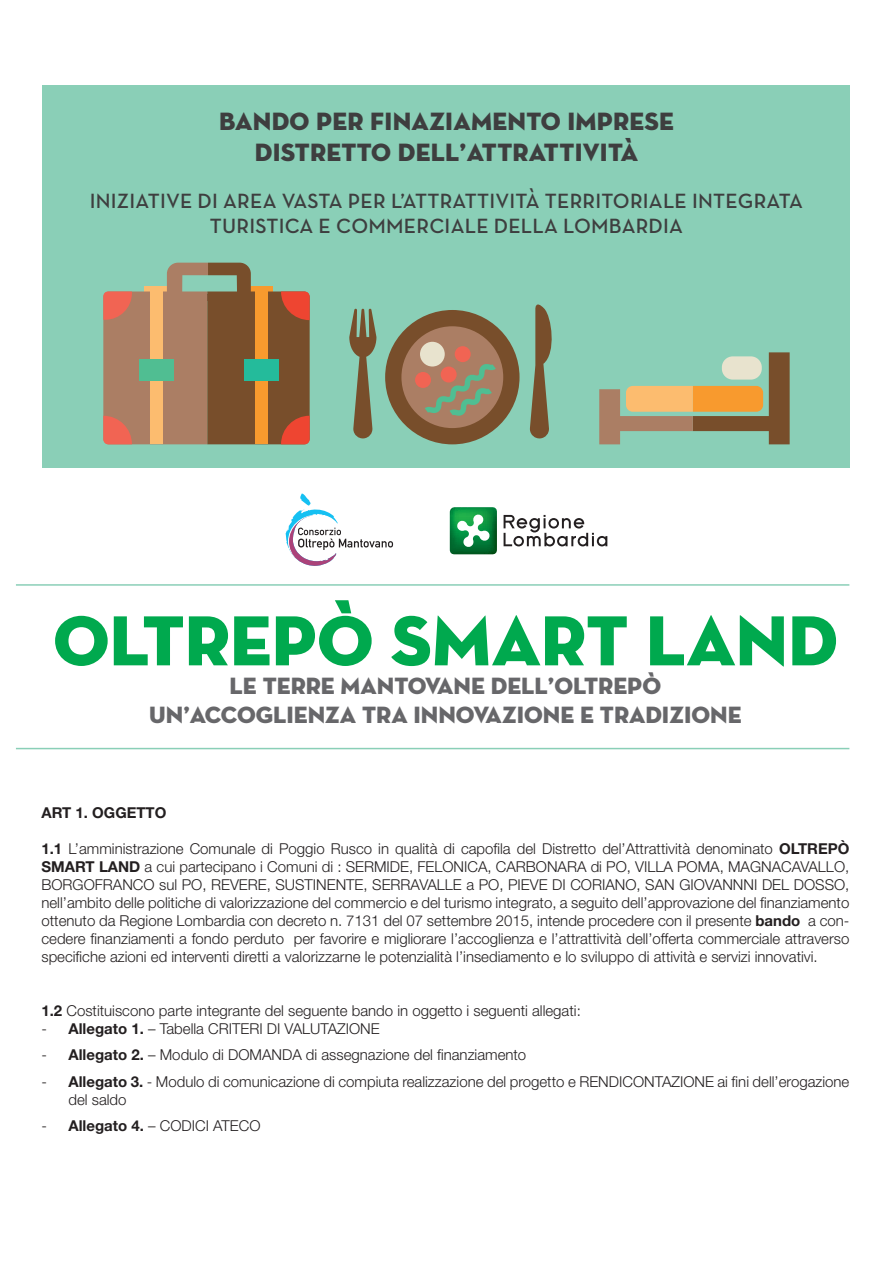
<style>
.page{position:relative;width:893px;height:1263px;background:#fff}
.page>*{position:absolute;margin:0;border:0;box-sizing:border-box;transform-origin:0 0}
.t1{font:72px "Neutra Disp Titling";color:#00a94e}
.t2{font:25.5px "Neutra Disp Titling";letter-spacing:.01em;color:#3e3e3f}
.t3{font:24px "Neutra Disp Titling";color:#67676a}
.t4{font:600 21px/25.2px "Neutra Text";letter-spacing:.01em;color:#3e3e3f;text-align:center}
.Corrente{font:300 15px/18px "Helvetica Neue LT Std";color:#231f20;text-align:justify}
.Corrente-2{font:700 15px "Helvetica Neue LT Std";color:#231f20}
.s1{font-weight:700}
</style>
<div class="page">
<div style="left:43px;top:85px;width:807px;height:383px;background:#8acfb7"></div>
<hr style="left:16px;top:748px;width:833px;height:1px;background:#8acfb7">
<hr style="left:16px;top:584px;width:833px;height:2px;background:#8acfb7">
<svg style="left:103px;top:263px;width:207px;height:181px;background:#997356"></svg>
<div style="left:150px;top:291px;width:12px;height:153px;background:#fcbc6f"></div>
<div style="left:256px;top:291px;width:12px;height:153px;background:#f89a2e"></div>
<div style="left:139px;top:359px;width:35px;height:21px;background:#50be92"></div>
<div style="left:244px;top:359px;width:35px;height:21px;background:#24bb9b"></div>
<svg style="left:599px;top:352px;width:191px;height:92px"></svg>
<div style="left:385px;top:310px;width:134px;height:134px;background:#784e2b;border-radius:50%"></div>
<div style="left:401px;top:326px;width:102px;height:102px;background:#ab7e64;border-radius:50%"></div>
<svg style="left:349px;top:309px;width:27px;height:130px"></svg>
<svg style="left:530px;top:304px;width:22px;height:135px"></svg>
<div style="left:420px;top:342px;width:25px;height:24px;background:#e8e3ce;border-radius:50%"></div>
<div style="left:455px;top:346px;width:16px;height:16px;background:#f16453;border-radius:50%"></div>
<div style="left:415px;top:372px;width:16px;height:16px;background:#f16453;border-radius:50%"></div>
<svg style="left:425px;top:363px;width:71px;height:53px"></svg>
<svg style="left:286px;top:493px;width:107px;height:73px"></svg>
<svg style="left:450px;top:507px;width:47px;height:47px"></svg>
<svg style="left:504px;top:515px;width:103px;height:31px"></svg>
<p class="t2" style="left:219px;top:106px;width:456px">BANDO PER FINAZIAMENTO IMPRESE</p>
<p class="t2" style="left:255px;top:136px;width:385px">DISTRETTO DELL’ATTRATTIVITÀ</p>
<p class="t4" style="left:90px;top:188px;width:715px">INIZIATIVE DI AREA VASTA PER L’ATTRATTIVITÀ TERRITORIALE INTEGRATA<br>TURISTICA E COMMERCIALE DELLA LOMBARDIA</p>
<p class="t1" style="left:53px;top:596px;width:786px">OLTREPÒ SMART LAND</p>
<p class="t3" style="left:230px;top:671px;width:433px">LE TERRE MANTOVANE DELL’OLTREPÒ</p>
<p class="t3" style="left:149px;top:700px;width:594px">UN’ACCOGLIENZA TRA INNOVAZIONE E TRADIZIONE</p>
<p class="Corrente-2" style="left:41px;top:803px;width:127px">ART 1. OGGETTO</p>
<p class="Corrente" style="left:41px;top:839px;width:809px"><span class="s1">1.1</span> L’amministrazione Comunale di Poggio Rusco in qualità di capofila del Distretto del’Attrattività denominato <span class="s1">OLTREPÒ SMART LAND</span> a cui partecipano i Comuni di : SERMIDE, FELONICA, CARBONARA di PO, VILLA POMA, MAGNACAVALLO, BORGOFRANCO sul PO, REVERE, SUSTINENTE, SERRAVALLE a PO, PIEVE DI CORIANO, SAN GIOVANNNI DEL DOSSO, nell’ambito delle politiche di valorizzazione del commercio e del turismo integrato, a seguito dell’approvazione del finanziamento ottenuto da Regione Lombardia con decreto n. 7131 del 07 settembre 2015, intende procedere con il presente <span class="s1">bando</span> a con&shy;cedere finanziamenti a fondo perduto per favorire e migliorare l’accoglienza e l’attrattività dell’offerta commerciale attraverso specifiche azioni ed interventi diretti a valorizzarne le potenzialità l’insediamento e lo sviluppo di attività e servizi innovativi.</p>
<p class="Corrente" style="left:41px;top:1001px;width:541px"><span class="s1">1.2</span> Costituiscono parte integrante del seguente bando in oggetto i seguenti allegati:</p>
<p class="Corrente" style="left:41px;top:1019px;width:340px">- <span class="s1">Allegato 1.</span> – Tabella CRITERI DI VALUTAZIONE</p>
<p class="Corrente" style="left:41px;top:1046px;width:486px">- <span class="s1">Allegato 2.</span> – Modulo di DOMANDA di assegnazione del finanziamento</p>
<p class="Corrente" style="left:68px;top:1072px;width:782px;text-indent:-27px">- <span class="s1">Allegato 3.</span> - Modulo di comunicazione di compiuta realizzazione del progetto e RENDICONTAZIONE ai fini dell’erogazione del saldo</p>
<p class="Corrente" style="left:41px;top:1117px;width:221px">- <span class="s1">Allegato 4.</span> – CODICI ATECO</p>
</div>
